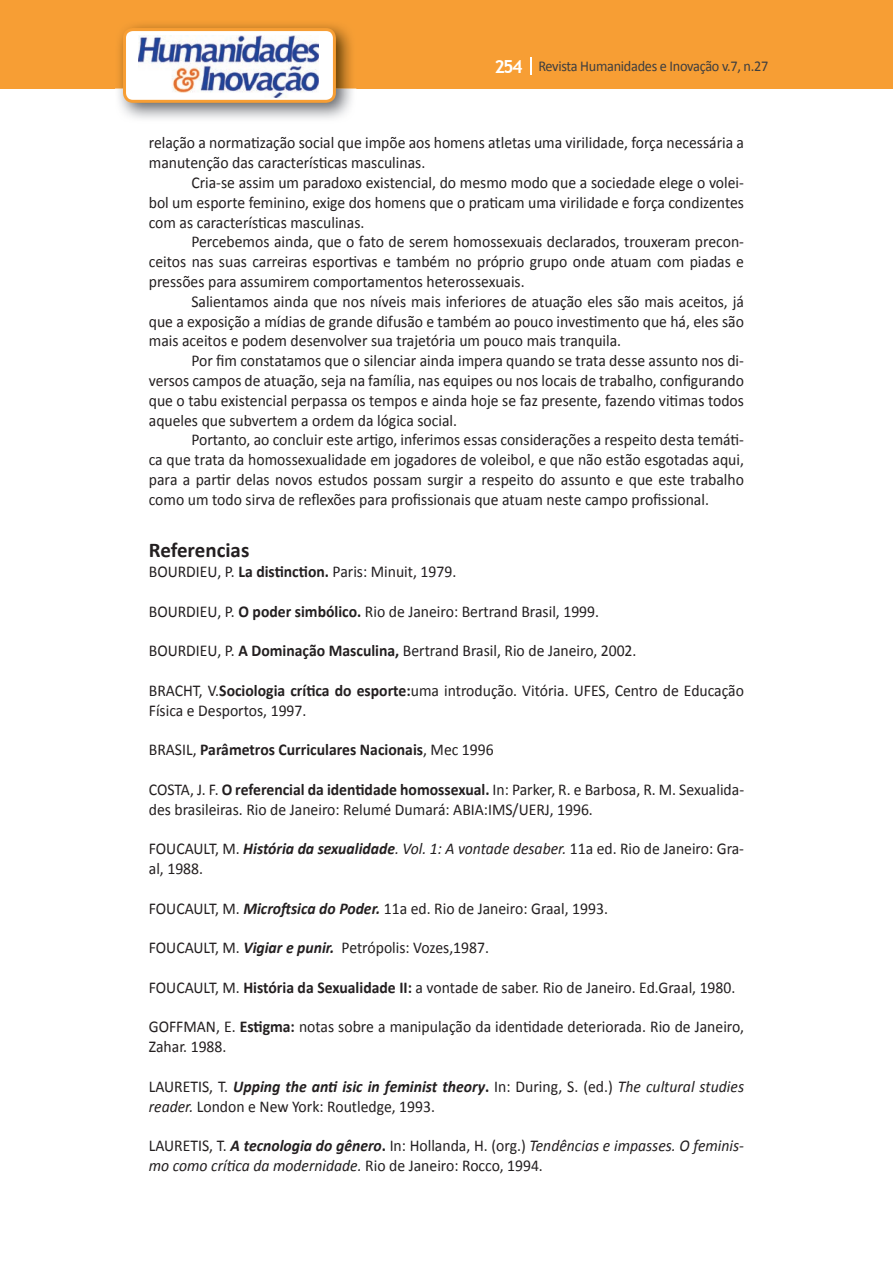
<style>
.page{position:relative;width:893px;height:1263px;background:#fff}
.page>*{position:absolute;margin:0;border:0;box-sizing:border-box;transform-origin:0 0}
.t1{font:700 21px "Calibri";color:#231f20}
.t2{font:16.5px/19.8px "Calibri";color:#231f20;scale:.95 1}
.t3{font:italic 16.5px/19.8px "Calibri";color:#231f20;scale:.95 1}
.t4{font:700 16.5px "Calibri";color:#231f20;scale:.95 1}
.t5{font:15px "Calibri";letter-spacing:-.02em;color:#3e3e3f;scale:.95 1}
.s1{font-family:"Trebuchet MS";font-weight:700;font-size:18px;color:#fff}
.s2{font-weight:700}
.s3{font-weight:400}
.s4{font-weight:700;font-style:italic}
.s5{font-style:italic}
.s6{font-style:normal}
.s7{font-weight:700;font-style:normal}
</style>
<div class="page">
<div style="left:0;top:0;width:893px;height:88px;background:#f79e34"></div>
<svg style="left:530px;top:57px;width:2px;height:18px"></svg>
<img style="left:115px;top:24px;width:241px;height:95px">
<svg style="left:123px;top:28px;width:213px;height:75px"></svg>
<p class="t5" style="left:495px;top:57px;width:290px"><span class="s1">254</span> Revista Humanidades e Inovação v.7, n.27</p>
<p class="t2" style="left:149px;top:133px;width:628px">relação a normatização social que impõe aos homens atletas uma virilidade, força necessária a manutenção das características masculinas.</p>
<p class="t2" style="left:149px;top:173px;width:628px;text-align:justify;text-indent:43px">Cria-se assim um paradoxo existencial, do mesmo modo que a sociedade elege o volei&shy;bol um esporte feminino, exige dos homens que o praticam uma virilidade e força condizentes com as características masculinas.</p>
<p class="t2" style="left:149px;top:232px;width:628px;text-align:justify;text-indent:43px">Percebemos ainda, que o fato de serem homossexuais declarados, trouxeram precon&shy;ceitos nas suas carreiras esportivas e também no próprio grupo onde atuam com piadas e pressões para assumirem comportamentos heterossexuais.</p>
<p class="t2" style="left:149px;top:292px;width:628px;text-align:justify;text-indent:43px">Salientamos ainda que nos níveis mais inferiores de atuação eles são mais aceitos, já que a exposição a mídias de grande difusão e também ao pouco investimento que há, eles são mais aceitos e podem desenvolver sua trajetória um pouco mais tranquila.</p>
<p class="t2" style="left:149px;top:351px;width:628px;text-align:justify;text-indent:43px">Por fim constatamos que o silenciar ainda impera quando se trata desse assunto nos di&shy;versos campos de atuação, seja na família, nas equipes ou nos locais de trabalho, configurando que o tabu existencial perpassa os tempos e ainda hoje se faz presente, fazendo vitimas todos aqueles que subvertem a ordem da lógica social.</p>
<p class="t2" style="left:149px;top:430px;width:628px;text-align:justify;text-indent:43px">Portanto, ao concluir este artigo, inferimos essas considerações a respeito desta temáti&shy;ca que trata da homossexualidade em jogadores de voleibol, e que não estão esgotadas aqui, para a partir delas novos estudos possam surgir a respeito do assunto e que este trabalho como um todo sirva de reflexões para profissionais que atuam neste campo profissional.</p>
<p class="t1" style="left:149px;top:537px;width:102px">Referencias</p>
<p class="t2" style="left:149px;top:562px;width:325px">BOURDIEU, P. <span class="s2">La distinction.</span> Paris: Minuit, 1979.</p>
<p class="t2" style="left:149px;top:601px;width:475px">BOURDIEU, P. <span class="s2">O poder simbólico.</span> Rio de Janeiro: Bertrand Brasil, 1999.</p>
<p class="t2" style="left:149px;top:641px;width:515px">BOURDIEU, P. <span class="s2">A Dominação Masculina,</span> Bertrand Brasil, Rio de Janeiro, 2002.</p>
<p class="t2" style="left:149px;top:680px;width:628px">BRACHT, V.<span class="s2">Sociologia crítica do esporte:</span>uma introdução. Vitória. UFES, Centro de Educação<br>Física e Desportos, 1997.</p>
<p class="t4" style="left:149px;top:739px;width:365px"><span class="s3">BRASIL,</span> Parâmetros Curriculares Nacionais<span class="s3">, Mec 1996</span></p>
<p class="t2" style="left:149px;top:779px;width:628px">COSTA, J. F. <span class="s2">O referencial da identidade homossexual.</span> In: Parker, R. e Barbosa, R. M. Sexualida&shy;des brasileiras. Rio de Janeiro: Relumé Dumará: ABIA:IMS/UERJ, 1996.</p>
<p class="t2" style="left:149px;top:839px;width:628px">FOUCAULT, M. <span class="s4">História da sexualidade</span><span class="s5">. Vol. 1: A vontade desaber.</span> 11a ed. Rio de Janeiro: Gra&shy;al, 1988.</p>
<p class="t2" style="left:149px;top:898px;width:485px">FOUCAULT, M. <span class="s4">Microftsica do Poder.</span> 11a ed. Rio de Janeiro: Graal, 1993.</p>
<p class="t2" style="left:149px;top:938px;width:360px">FOUCAULT, M. <span class="s4">Vigiar e punir.</span> Petrópolis: Vozes,1987.</p>
<p class="t2" style="left:149px;top:977px;width:619px">FOUCAULT, M. <span class="s2">História da Sexualidade II:</span> a vontade de saber. Rio de Janeiro. Ed.Graal, 1980.</p>
<p class="t2" style="left:149px;top:1017px;width:628px">GOFFMAN, E. <span class="s2">Estigma:</span> notas sobre a manipulação da identidade deteriorada. Rio de Janeiro,<br>Zahar. 1988.</p>
<p class="t2" style="left:149px;top:1076px;width:628px">LAURETIS, T. <span class="s4">Upping the anti isic in feminist theory</span><span class="s2">.</span> In: During, S. (ed.) <span class="s5">The cultural studies reader.</span> London e New York: Routledge, 1993.</p>
<p class="t3" style="left:149px;top:1135px;width:628px"><span class="s6">LAURETIS, T.</span> <span class="s2">A tecnologia do gênero</span><span class="s7">.</span> <span class="s6">In: Hollanda, H. (org.)</span> Tendências e impasses. O feminis&shy;mo como crítica da modernidade. <span class="s6">Rio de Janeiro: Rocco, 1994.</span></p>
</div>
